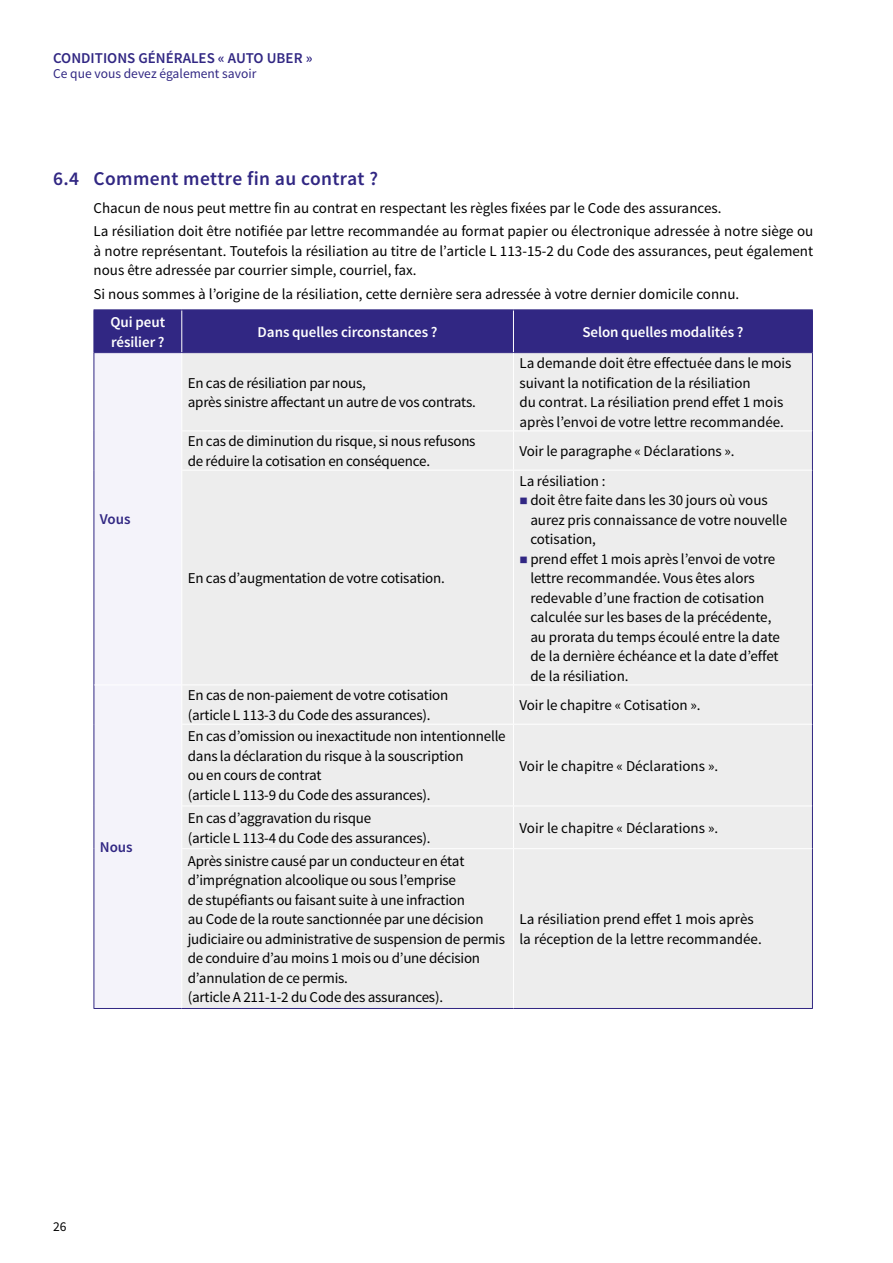
<style>
.page{position:relative;width:893px;height:1263px;background:#fff}
.page>*{position:absolute;margin:0;border:0;box-sizing:border-box;transform-origin:0 0}
.t1{font:600 19.5px "Source Sans Pro";letter-spacing:.02em;color:#312783}
.t2{font:15px/19.5px "Source Sans Pro";letter-spacing:-.01em;color:#000}
.t3{font:600 15px/19.5px "Source Sans Pro";letter-spacing:-.005em;color:#fff}
.t4{font:600 15px "Source Sans Pro";color:#312783}
.t5{font:13.5px "Source Sans Pro";color:#312783}
.t6{font:13.5px "Source Sans Pro";color:#000}
.s1{color:#312783}
</style>
<div class="page">
<div style="left:95px;top:310px;width:717px;height:42px;background:#312783"></div>
<div style="left:95px;top:353px;width:86px;height:655px;background:#f4f3fa"></div>
<div style="left:182px;top:353px;width:630px;height:655px;background:#ededed"></div>
<hr style="left:94px;top:353px;width:1px;height:78px;background:#312783">
<hr style="left:94px;top:431px;width:1px;height:39px;background:#312783">
<hr style="left:94px;top:470px;width:1px;height:215px;background:#312783">
<hr style="left:94px;top:685px;width:1px;height:39px;background:#312783">
<hr style="left:94px;top:724px;width:1px;height:82px;background:#312783">
<hr style="left:94px;top:806px;width:1px;height:43px;background:#312783">
<hr style="left:94px;top:849px;width:1px;height:159px;background:#312783">
<hr style="left:812px;top:353px;width:1px;height:78px;background:#312783">
<hr style="left:812px;top:431px;width:1px;height:39px;background:#312783">
<hr style="left:812px;top:470px;width:1px;height:215px;background:#312783">
<hr style="left:812px;top:685px;width:1px;height:39px;background:#312783">
<hr style="left:812px;top:724px;width:1px;height:82px;background:#312783">
<hr style="left:812px;top:806px;width:1px;height:43px;background:#312783">
<hr style="left:812px;top:849px;width:1px;height:159px;background:#312783">
<hr style="left:181px;top:310px;width:1px;height:42px;background:#fff">
<hr style="left:513px;top:310px;width:1px;height:42px;background:#fff">
<hr style="left:94px;top:309px;width:88px;height:1px;background:#312783">
<hr style="left:94px;top:310px;width:1px;height:42px;background:#312783">
<hr style="left:182px;top:309px;width:331px;height:1px;background:#312783">
<hr style="left:513px;top:309px;width:300px;height:1px;background:#312783">
<hr style="left:812px;top:310px;width:1px;height:42px;background:#312783">
<hr style="left:94px;top:352px;width:88px;height:1px;background:#312783">
<hr style="left:182px;top:352px;width:331px;height:1px;background:#312783">
<hr style="left:513px;top:352px;width:300px;height:1px;background:#312783">
<hr style="left:94px;top:1008px;width:88px;height:1px;background:#312783">
<hr style="left:513px;top:353px;width:1px;height:77px;background:#fff">
<hr style="left:181px;top:430px;width:332px;height:1px;background:#fff">
<hr style="left:513px;top:430px;width:299px;height:1px;background:#fff">
<hr style="left:513px;top:431px;width:1px;height:39px;background:#fff">
<hr style="left:181px;top:470px;width:332px;height:1px;background:#fff">
<hr style="left:513px;top:470px;width:299px;height:1px;background:#fff">
<hr style="left:513px;top:470px;width:1px;height:214px;background:#fff">
<hr style="left:94px;top:684px;width:88px;height:1px;background:#fff">
<hr style="left:182px;top:684px;width:331px;height:1px;background:#fff">
<hr style="left:513px;top:684px;width:299px;height:1px;background:#fff">
<hr style="left:513px;top:685px;width:1px;height:39px;background:#fff">
<hr style="left:181px;top:724px;width:332px;height:1px;background:#fff">
<hr style="left:513px;top:724px;width:299px;height:1px;background:#fff">
<hr style="left:513px;top:724px;width:1px;height:81px;background:#fff">
<hr style="left:181px;top:805px;width:332px;height:1px;background:#fff">
<hr style="left:513px;top:805px;width:299px;height:1px;background:#fff">
<hr style="left:513px;top:806px;width:1px;height:42px;background:#fff">
<hr style="left:181px;top:848px;width:332px;height:1px;background:#fff">
<hr style="left:513px;top:848px;width:299px;height:1px;background:#fff">
<hr style="left:513px;top:849px;width:1px;height:159px;background:#fff">
<hr style="left:182px;top:1008px;width:331px;height:1px;background:#312783">
<hr style="left:513px;top:1008px;width:300px;height:1px;background:#312783">
<p class="t4" style="left:53px;top:49px;width:261px">CONDITIONS GÉNÉRALES « AUTO UBER »</p>
<p class="t5" style="left:53px;top:66px;width:205px">Ce que vous devez également savoir</p>
<h1 class="t1" style="left:53px;top:166px;width:326px">6.4 Comment mettre fin au contrat ?</h1>
<p class="t2" style="left:94px;top:196px;width:721px;line-height:23.7px">Chacun de nous peut mettre fin au contrat en respectant les règles fixées par le Code des assurances.<br>La résiliation doit être notifiée par lettre recommandée au format papier ou électronique adressée à notre siège ou</p>
<p class="t2" style="left:94px;top:241px;width:721px">à notre représentant. Toutefois la résiliation au titre de l’article L 113-15-2 du Code des assurances, peut également nous être adressée par courrier simple, courriel, fax.</p>
<p class="t2" style="left:94px;top:285px;width:647px">Si nous sommes à l’origine de la résiliation, cette dernière sera adressée à votre dernier domicile connu.</p>
<p class="t3" style="left:111px;top:313px;width:56px">Qui peut résilier ?</p>
<p class="t3" style="left:258px;top:323px;width:182px">Dans quelles circonstances ?</p>
<p class="t3" style="left:582px;top:323px;width:163px">Selon quelles modalités ?</p>
<p class="t2" style="left:188px;top:373px;width:290px">En cas de résiliation par nous,<br>après sinistre affectant un autre de vos contrats.</p>
<p class="t2" style="left:519px;top:354px;width:274px">La demande doit être effectuée dans le mois suivant la notification de la résiliation<br>du contrat. La résiliation prend effet 1 mois après l’envoi de votre lettre recommandée.</p>
<p class="t4" style="left:100px;top:510px;width:32px">Vous</p>
<p class="t4" style="left:100px;top:838px;width:34px">Nous</p>
<p class="t2" style="left:188px;top:432px;width:289px">En cas de diminution du risque, si nous refusons de réduire la cotisation en conséquence.</p>
<p class="t2" style="left:519px;top:442px;width:217px">Voir le paragraphe « Déclarations ».</p>
<p class="t2" style="left:188px;top:569px;width:259px">En cas d’augmentation de votre cotisation.</p>
<p class="t2" style="left:519px;top:471px;width:88px">La résiliation :</p>
<p class="t2" style="left:530px;top:491px;width:258px;text-indent:-11px"><span class="s1">■</span> doit être faite dans les 30 jours où vous aurez pris connaissance de votre nouvelle cotisation,</p>
<p class="t2" style="left:530px;top:549px;width:251px;text-indent:-11px"><span class="s1">■</span> prend effet 1 mois après l’envoi de votre lettre recommandée. Vous êtes alors redevable d’une fraction de cotisation calculée sur les bases de la précédente, au prorata du temps écoulé entre la date de la dernière échéance et la date d’effet de la résiliation.</p>
<p class="t2" style="left:188px;top:686px;width:262px">En cas de non-paiement de votre cotisation (article L 113-3 du Code des assurances).</p>
<p class="t2" style="left:519px;top:696px;width:182px">Voir le chapitre « Cotisation ».</p>
<p class="t2" style="left:188px;top:727px;width:319px">En cas d’omission ou inexactitude non intentionnelle dans la déclaration du risque à la souscription<br>ou en cours de contrat<br>(article L 113-9 du Code des assurances).</p>
<p class="t2" style="left:519px;top:756px;width:200px">Voir le chapitre « Déclarations ».</p>
<p class="t2" style="left:188px;top:809px;width:244px">En cas d’aggravation du risque<br>(article L 113-4 du Code des assurances).</p>
<p class="t2" style="left:519px;top:818px;width:200px">Voir le chapitre « Déclarations ».</p>
<p class="t2" style="left:188px;top:851px;width:319px">Après sinistre causé par un conducteur en état d’imprégnation alcoolique ou sous l’emprise<br>de stupéfiants ou faisant suite à une infraction<br>au Code de la route sanctionnée par une décision judiciaire ou administrative de suspension de permis de conduire d’au moins 1 mois ou d’une décision d’annulation de ce permis.<br>(article A 211-1-2 du Code des assurances).</p>
<p class="t2" style="left:519px;top:910px;width:244px">La résiliation prend effet 1 mois après la réception de la lettre recommandée.</p>
<p class="t6" style="left:53px;top:1218px;width:15px">26</p>
</div>
